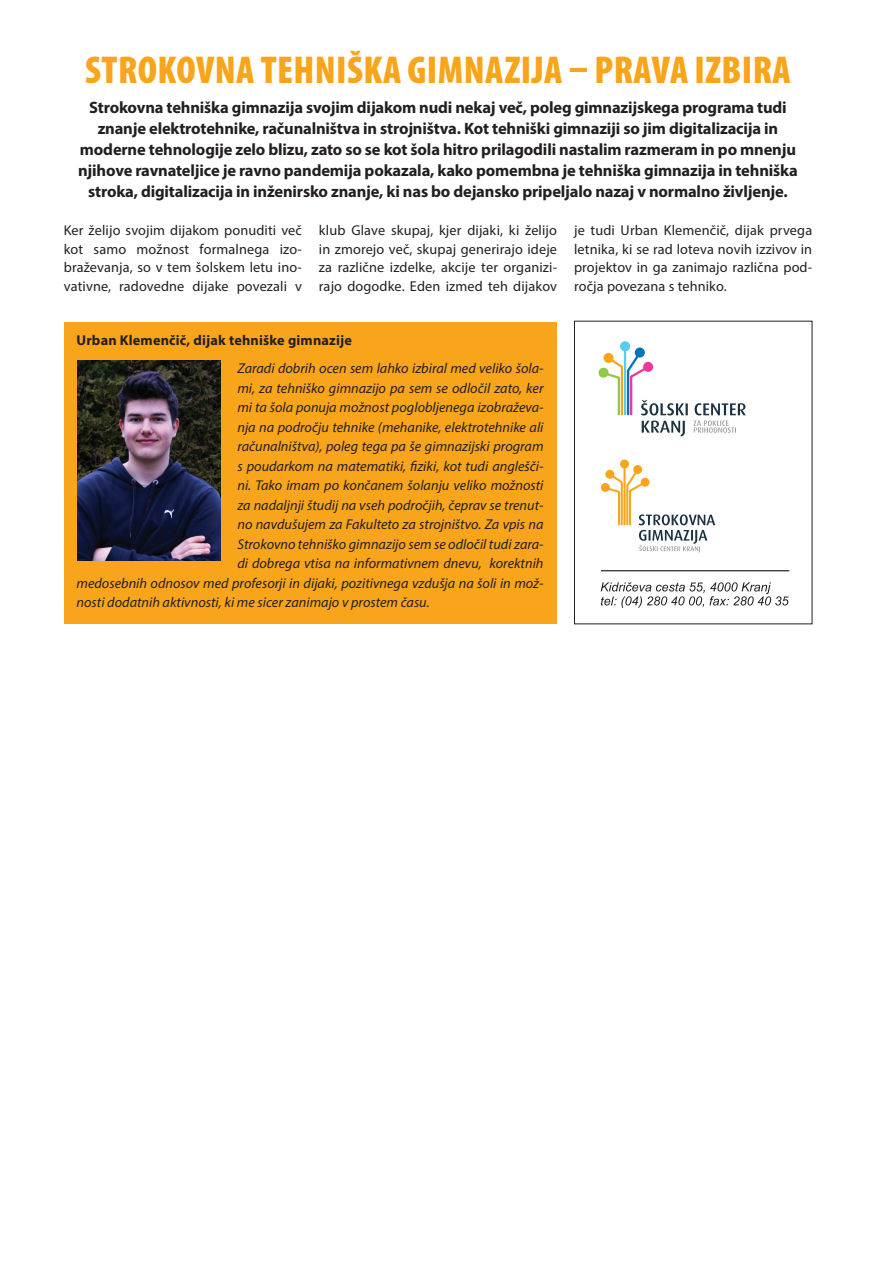
<style>
.page{position:relative;width:893px;height:1263px;background:#fff}
.page>*{position:absolute;margin:0;border:0;box-sizing:border-box;transform-origin:0 0}
.t1{font:900 condensed 39px "Myriad Pro";letter-spacing:.01em;color:#f9a51b}
.t2{font:700 16.5px/21px "Myriad Pro";letter-spacing:-.01em;color:#231f20;text-align:center}
.t3{font:italic 14.25px "Myriad Pro";color:#231f20}
.t4{font:14.25px/18.8px "Myriad Pro";letter-spacing:.01em;color:#231f20;text-align:justify}
.t5{font:700 14.25px "Myriad Pro";letter-spacing:.01em;color:#231f20}
</style>
<div class="page">
<div style="left:64px;top:322px;width:492px;height:301px;background:#f9a51b"></div>
<svg style="left:598px;top:341px;width:192px;height:267px"></svg>
<img style="left:77px;top:361px;width:143px;height:199px">
<h1 class="t1" style="left:85px;top:45px;width:707px">STROKOVNA TEHNIŠKA GIMNAZIJA – PRAVA IZBIRA</h1>
<p class="t2" style="left:78px;top:96px;width:721px">Strokovna tehniška gimnazija svojim dijakom nudi nekaj več, poleg gimnazijskega programa tudi znanje elektrotehnike, računalništva in strojništva. Kot tehniški gimnaziji so jim digitalizacija in moderne tehnologije zelo blizu, zato so se kot šola hitro prilagodili nastalim razmeram in po mnenju njihove ravnateljice je ravno pandemija pokazala, kako pomembna je tehniška gimnazija in tehniška stroka, digitalizacija in inženirsko znanje, ki nas bo dejansko pripeljalo nazaj v normalno življenje.</p>
<p class="t4" style="left:64px;top:220px;width:240px">Ker želijo svojim dijakom ponuditi več kot samo možnost formalnega izo&shy;braževanja, so v tem šolskem letu ino&shy;vativne, radovedne dijake povezali v</p>
<p class="t4" style="left:319px;top:220px;width:240px">klub Glave skupaj, kjer dijaki, ki želijo in zmorejo več, skupaj generirajo ideje za različne izdelke, akcije ter organizi&shy;rajo dogodke. Eden izmed teh dijakov</p>
<p class="t4" style="left:574px;top:220px;width:240px">je tudi Urban Klemenčič, dijak prvega letnika, ki se rad loteva novih izzivov in projektov in ga zanimajo različna pod&shy;ročja povezana s tehniko.</p>
<p class="t5" style="left:77px;top:331px;width:277px">Urban Klemenčič, dijak tehniške gimnazije</p>
<p class="t3" style="left:237px;top:360px;width:308px">Zaradi dobrih ocen sem lahko izbiral med veliko šola-</p>
<p class="t3" style="left:237px;top:379px;width:308px">mi, za tehniško gimnazijo pa sem se odločil zato, ker</p>
<p class="t3" style="left:237px;top:399px;width:308px">mi ta šola ponuja možnost poglobljenega izobraževa-</p>
<p class="t3" style="left:237px;top:418px;width:308px">nja na področju tehnike (mehanike, elektrotehnike ali</p>
<p class="t3" style="left:237px;top:438px;width:308px">računalništva), poleg tega pa še gimnazijski program</p>
<p class="t3" style="left:237px;top:457px;width:308px">s poudarkom na matematiki, fiziki, kot tudi anglešči-</p>
<p class="t3" style="left:237px;top:477px;width:308px">ni. Tako imam po končanem šolanju veliko možnosti</p>
<p class="t3" style="left:237px;top:496px;width:308px">za nadaljnji študij na vseh področjih, čeprav se trenut-</p>
<p class="t3" style="left:237px;top:516px;width:308px">no navdušujem za Fakulteto za strojništvo. Za vpis na</p>
<p class="t3" style="left:237px;top:535px;width:308px">Strokovno tehniško gimnazijo sem se odločil tudi zara-</p>
<p class="t3" style="left:237px;top:555px;width:308px">di dobrega vtisa na informativnem dnevu, korektnih</p>
<p class="t3" style="left:77px;top:574px;width:468px">medosebnih odnosov med profesorji in dijaki, pozitivnega vzdušja na šoli in mož-</p>
<p class="t3" style="left:77px;top:594px;width:355px">nosti dodatnih aktivnosti, ki me sicer zanimajo v prostem času.</p>
</div>
